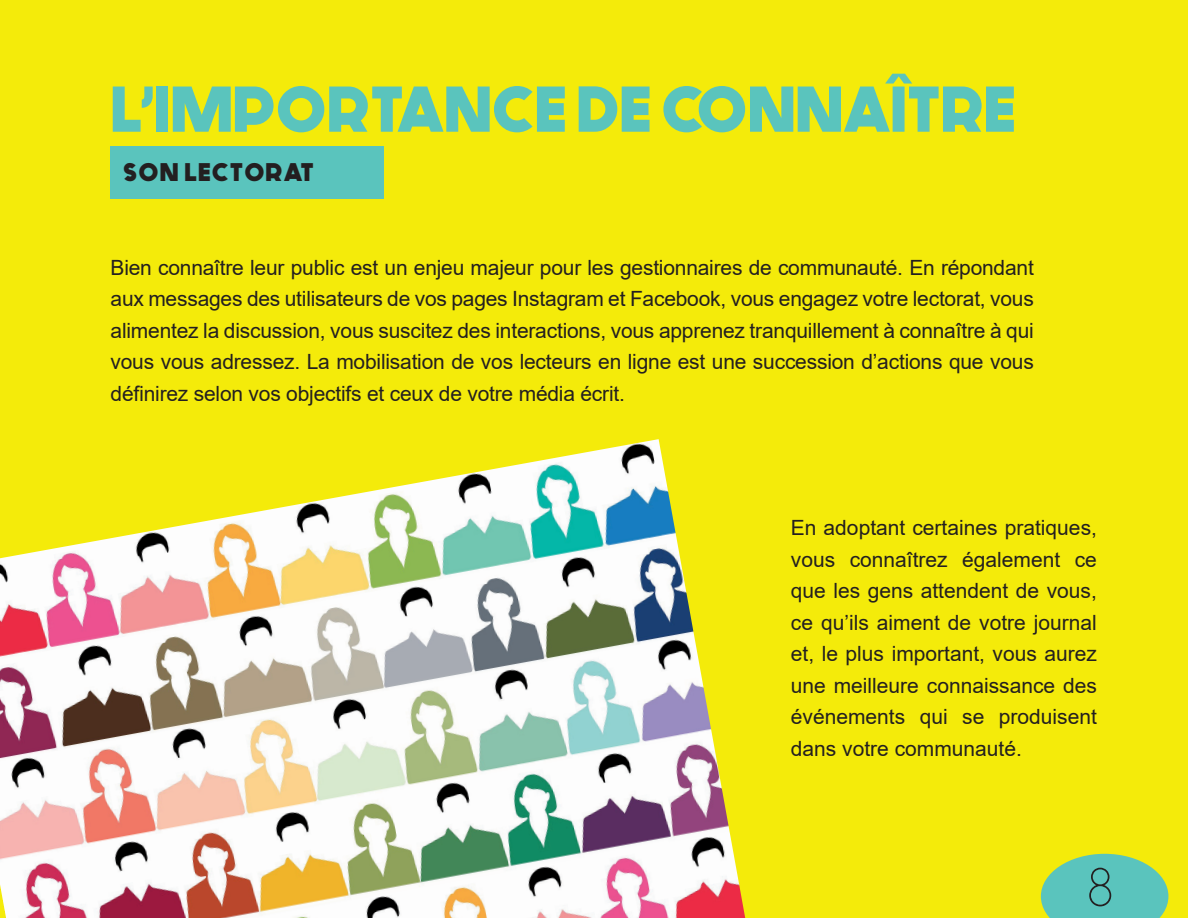
<style>
.page{position:relative;width:1188px;height:918px;background:#f4eb0a}
.page>*{position:absolute;margin:0;border:0;box-sizing:border-box;transform-origin:0 0}
.t1{font:700 64.5px "Generica";color:#5ac4bd}
.t2{font:54px "Generica";color:#231f20}
.t3{font:700 25.5px "Generica";letter-spacing:.04em;color:#231f20}
.t4{font:21px/31.5px "Arial";letter-spacing:-.005em;color:#231f20;text-align:justify}
</style>
<div class="page">
<div style="left:111px;top:146px;width:273px;height:53px;background:#5ac4bd"></div>
<img style="left:0;top:439px;width:745px;height:479px">
<svg style="left:1041px;top:853px;width:128px;height:65px"></svg>
<h1 class="t1" style="left:111px;top:70px;width:907px">L’IMPORTANCE DE CONNAÎTRE</h1>
<p class="t3" style="left:123px;top:156px;width:192px">SON LECTORAT</p>
<p class="t4" style="left:111px;top:251px;width:925px">Bien connaître leur public est un enjeu majeur pour les gestionnaires de communauté. En répondant aux messages des utilisateurs de vos pages Instagram et Facebook, vous engagez votre lectorat, vous alimentez la discussion, vous suscitez des interactions, vous apprenez tranquillement à connaître à qui vous vous adressez. La mobilisation de vos lecteurs en ligne est une succession d’actions que vous définirez selon vos objectifs et ceux de votre média écrit.</p>
<p class="t4" style="left:791px;top:512px;width:308px">En adoptant certaines pratiques, vous connaîtrez également ce que les gens attendent de vous, ce qu’ils aiment de votre journal et, le plus important, vous aurez une meilleure connaissance des événements qui se produisent dans votre communauté.</p>
<h2 class="t2" style="left:1087px;top:854px;width:27px">8</h2>
</div>
